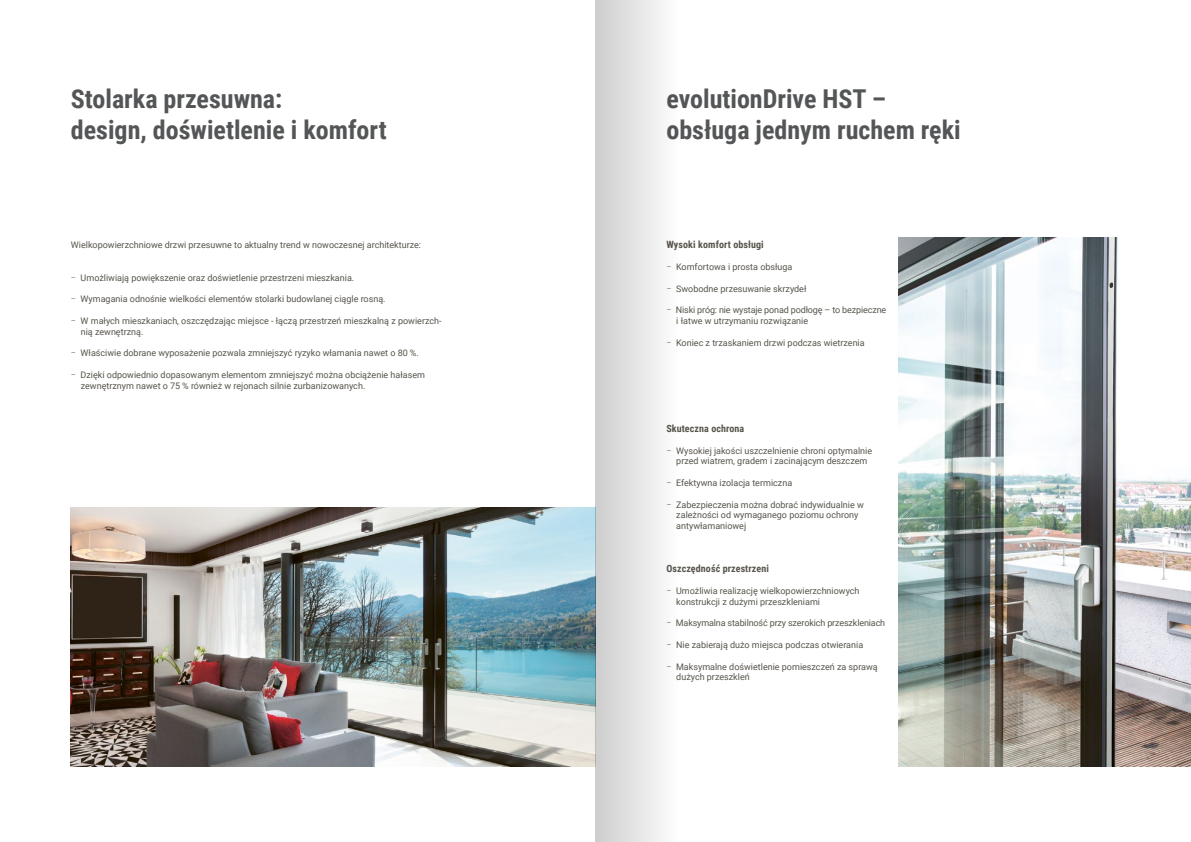
<style>
.page{position:relative;width:1191px;height:842px;background:#fff}
.page>*{position:absolute;margin:0;border:0;box-sizing:border-box;transform-origin:0 0}
.t1{font:700 26px/31.2px "Roboto Condensed";color:#535557}
.t2{font:700 10px "Roboto Condensed";letter-spacing:.01em;color:#57544b}
.t3{font:9px/10.8px "Roboto";color:#57544b}
.s1{font-weight:300}
</style>
<div class="page">
<img style="left:898px;top:238px;width:293px;height:529px">
<img style="left:71px;top:508px;width:524px;height:259px">
<div style="left:595px;top:0;width:85px;height:842px;background:linear-gradient(to right,#cdcdcd,#fff)"></div>
<h1 class="t1" style="left:71px;top:82px;width:317px">Stolarka przesuwna:<br>design, doświetlenie i komfort</h1>
<p class="t3" style="left:71px;top:239px;width:352px">Wielkopowierzchniowe drzwi przesuwne to aktualny trend w nowoczesnej architekturze:</p>
<p class="t3" style="left:71px;top:272px;width:285px"><span class="s1">−</span> Umożliwiają powiększenie oraz doświetlenie przestrzeni mieszkania.</p>
<p class="t3" style="left:71px;top:293px;width:316px"><span class="s1">−</span> Wymagania odnośnie wielkości elementów stolarki budowlanej ciągle rosną.</p>
<p class="t3" style="left:81px;top:315px;width:362px;text-indent:-10px"><span class="s1">−</span> W małych mieszkaniach, oszczędzając miejsce - łączą przestrzeń mieszkalną z powierzch&shy;nią zewnętrzną.</p>
<p class="t3" style="left:71px;top:347px;width:349px"><span class="s1">−</span> Właściwie dobrane wyposażenie pozwala zmniejszyć ryzyko włamania nawet o 80 %.</p>
<p class="t3" style="left:81px;top:369px;width:346px;text-indent:-10px"><span class="s1">−</span> Dzięki odpowiednio dopasowanym elementom zmniejszyć można obciążenie hałasem zewnętrznym nawet o 75 % również w rejonach silnie zurbanizowanych.</p>
<h1 class="t1" style="left:666px;top:82px;width:296px">evolutionDrive HST – obsługa jednym ruchem ręki</h1>
<p class="t2" style="left:666px;top:238px;width:99px">Wysoki komfort obsługi</p>
<p class="t3" style="left:666px;top:261px;width:128px"><span class="s1">−</span> Komfortowa i prosta obsługa</p>
<p class="t3" style="left:666px;top:283px;width:142px"><span class="s1">−</span> Swobodne przesuwanie skrzydeł</p>
<p class="t3" style="left:676px;top:304px;width:211px;text-indent:-10px"><span class="s1">−</span> Niski próg: nie wystaje ponad podłogę – to bezpieczne i łatwe w utrzymaniu rozwiązanie</p>
<p class="t3" style="left:666px;top:337px;width:200px"><span class="s1">−</span> Koniec z trzaskaniem drzwi podczas wietrzenia</p>
<p class="t2" style="left:666px;top:421px;width:79px">Skuteczna ochrona</p>
<p class="t3" style="left:666px;top:445px;width:207px;text-align:center"><span class="s1">−</span> Wysokiej jakości uszczelnienie chroni optymalnie przed wiatrem, gradem i zacinającym deszczem</p>
<p class="t3" style="left:666px;top:477px;width:127px"><span class="s1">−</span> Efektywna izolacja termiczna</p>
<p class="t3" style="left:676px;top:499px;width:189px;text-indent:-10px"><span class="s1">−</span> Zabezpieczenia można dobrać indywidualnie w zależności od wymaganego poziomu ochrony antywłamaniowej</p>
<p class="t2" style="left:666px;top:562px;width:104px">Oszczędność przestrzeni</p>
<p class="t3" style="left:676px;top:585px;width:185px;text-indent:-10px"><span class="s1">−</span> Umożliwia realizację wielkopowierzchniowych konstrukcji z dużymi przeszkleniami</p>
<p class="t3" style="left:666px;top:617px;width:220px"><span class="s1">−</span> Maksymalna stabilność przy szerokich przeszkleniach</p>
<p class="t3" style="left:666px;top:639px;width:198px"><span class="s1">−</span> Nie zabierają dużo miejsca podczas otwierania</p>
<p class="t3" style="left:676px;top:661px;width:203px;text-indent:-10px"><span class="s1">−</span> Maksymalne doświetlenie pomieszczeń za sprawą dużych przeszkleń</p>
</div>
